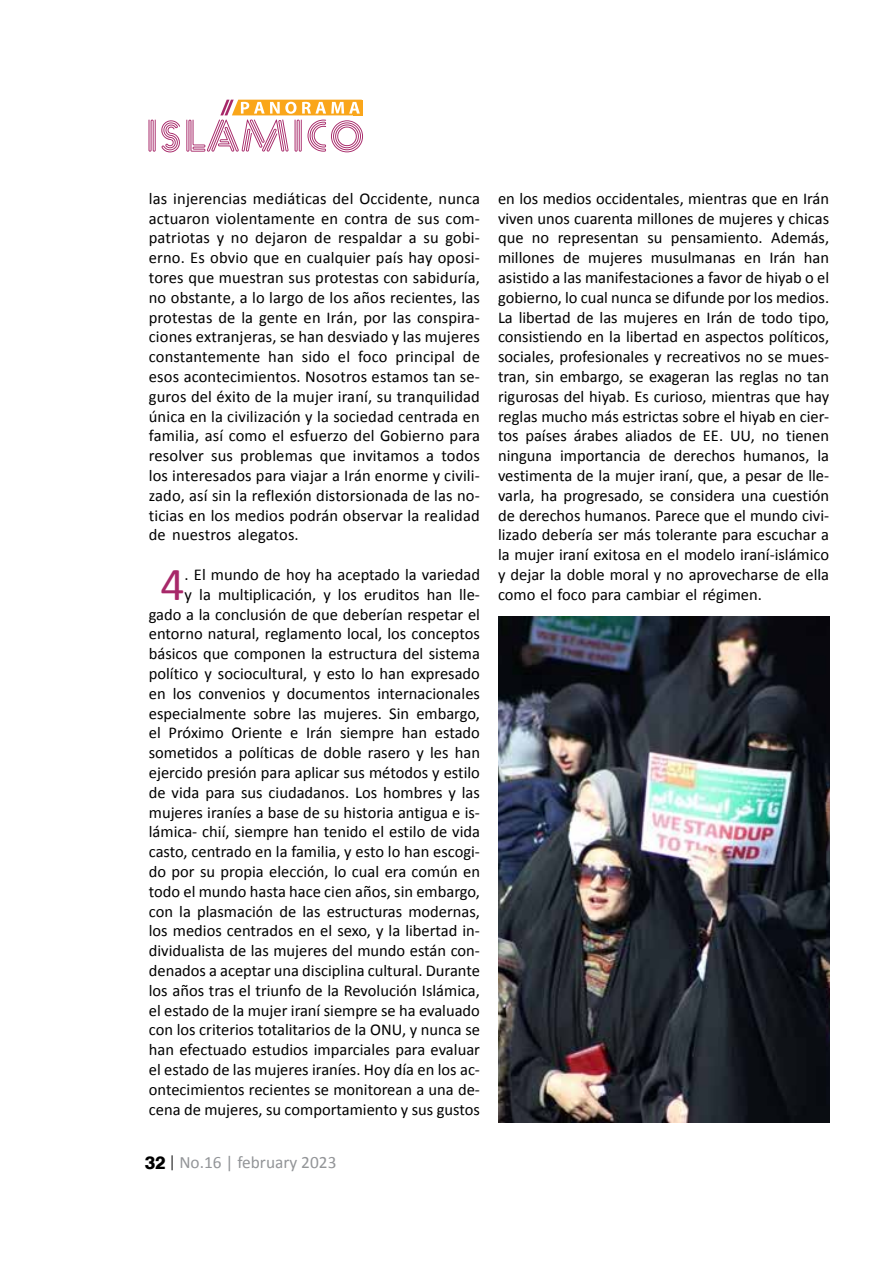
<style>
.page{position:relative;width:893px;height:1263px;background:#fff}
.page>*{position:absolute;margin:0;border:0;box-sizing:border-box;transform-origin:0 0}
.t1{font:47.7px "Calibri";color:#a72869}
.t2{font:17.4px "Calibri";color:#939598}
.t3{font:16.5px/19.8px "Calibri";color:#000;text-align:justify}
.s1{font-family:"Swiss 721 BT";font-weight:800;font-size:18px;color:#000}
</style>
<div class="page">
<svg style="left:148px;top:100px;width:215px;height:52px"></svg>
<svg style="left:172px;top:1155px;width:1px;height:15px"></svg>
<img style="left:498px;top:617px;width:331px;height:506px">
<p class="t3" style="left:149px;top:188px;width:333px">las injerencias mediáticas del Occidente, nunca actuaron violentamente en contra de sus com&shy;patriotas y no dejaron de respaldar a su gobi&shy;erno. Es obvio que en cualquier país hay oposi&shy;tores que muestran sus protestas con sabiduría, no obstante, a lo largo de los años recientes, las protestas de la gente en Irán, por las conspira&shy;ciones extranjeras, se han desviado y las mujeres constantemente han sido el foco principal de esos acontecimientos. Nosotros estamos tan se&shy;guros del éxito de la mujer iraní, su tranquilidad única en la civilización y la sociedad centrada en familia, así como el esfuerzo del Gobierno para resolver sus problemas que invitamos a todos los interesados para viajar a Irán enorme y civili&shy;zado, así sin la reflexión distorsionada de las no&shy;ticias en los medios podrán observar la realidad de nuestros alegatos.</p>
<h1 class="t1" style="left:160px;top:554px;width:26px">4</h1>
<p class="t3" style="left:149px;top:565px;width:333px;text-align:right">. El mundo de hoy ha aceptado la variedad<br>y la multiplicación, y los eruditos han lle&shy;gado a la conclusión de que deberían respetar el entorno natural, reglamento local, los conceptos básicos que componen la estructura del sistema político y sociocultural, y esto lo han expresado en los convenios y documentos internacionales especialmente sobre las mujeres. Sin embargo, el Próximo Oriente e Irán siempre han estado sometidos a políticas de doble rasero y les han ejercido presión para aplicar sus métodos y estilo de vida para sus ciudadanos. Los hombres y las mujeres iraníes a base de su historia antigua e is&shy;lámica- chií, siempre han tenido el estilo de vida casto, centrado en la familia, y esto lo han escogi&shy;do por su propia elección, lo cual era común en todo el mundo hasta hace cien años, sin embargo, con la plasmación de las estructuras modernas, los medios centrados en el sexo, y la libertad in&shy;dividualista de las mujeres del mundo están con&shy;denados a aceptar una disciplina cultural. Durante los años tras el triunfo de la Revolución Islámica, el estado de la mujer iraní siempre se ha evaluado con los criterios totalitarios de la ONU, y nunca se han efectuado estudios imparciales para evaluar el estado de las mujeres iraníes. Hoy día en los ac&shy;ontecimientos recientes se monitorean a una de&shy;cena de mujeres, su comportamiento y sus gustos</p>
<p class="t2" style="left:145px;top:1151px;width:193px"><span class="s1">32</span> No.16 | february 2023</p>
<p class="t3" style="left:498px;top:188px;width:333px">en los medios occidentales, mientras que en Irán viven unos cuarenta millones de mujeres y chicas que no representan su pensamiento. Además, millones de mujeres musulmanas en Irán han asistido a las manifestaciones a favor de hiyab o el gobierno, lo cual nunca se difunde por los medios.<br>La libertad de las mujeres en Irán de todo tipo, consistiendo en la libertad en aspectos políticos, sociales, profesionales y recreativos no se mues&shy;tran, sin embargo, se exageran las reglas no tan rigurosas del hiyab. Es curioso, mientras que hay reglas mucho más estrictas sobre el hiyab en cier&shy;tos países árabes aliados de EE. UU, no tienen ninguna importancia de derechos humanos, la vestimenta de la mujer iraní, que, a pesar de lle&shy;varla, ha progresado, se considera una cuestión de derechos humanos. Parece que el mundo civi&shy;lizado debería ser más tolerante para escuchar a la mujer iraní exitosa en el modelo iraní-islámico y dejar la doble moral y no aprovecharse de ella como el foco para cambiar el régimen.</p>
</div>
